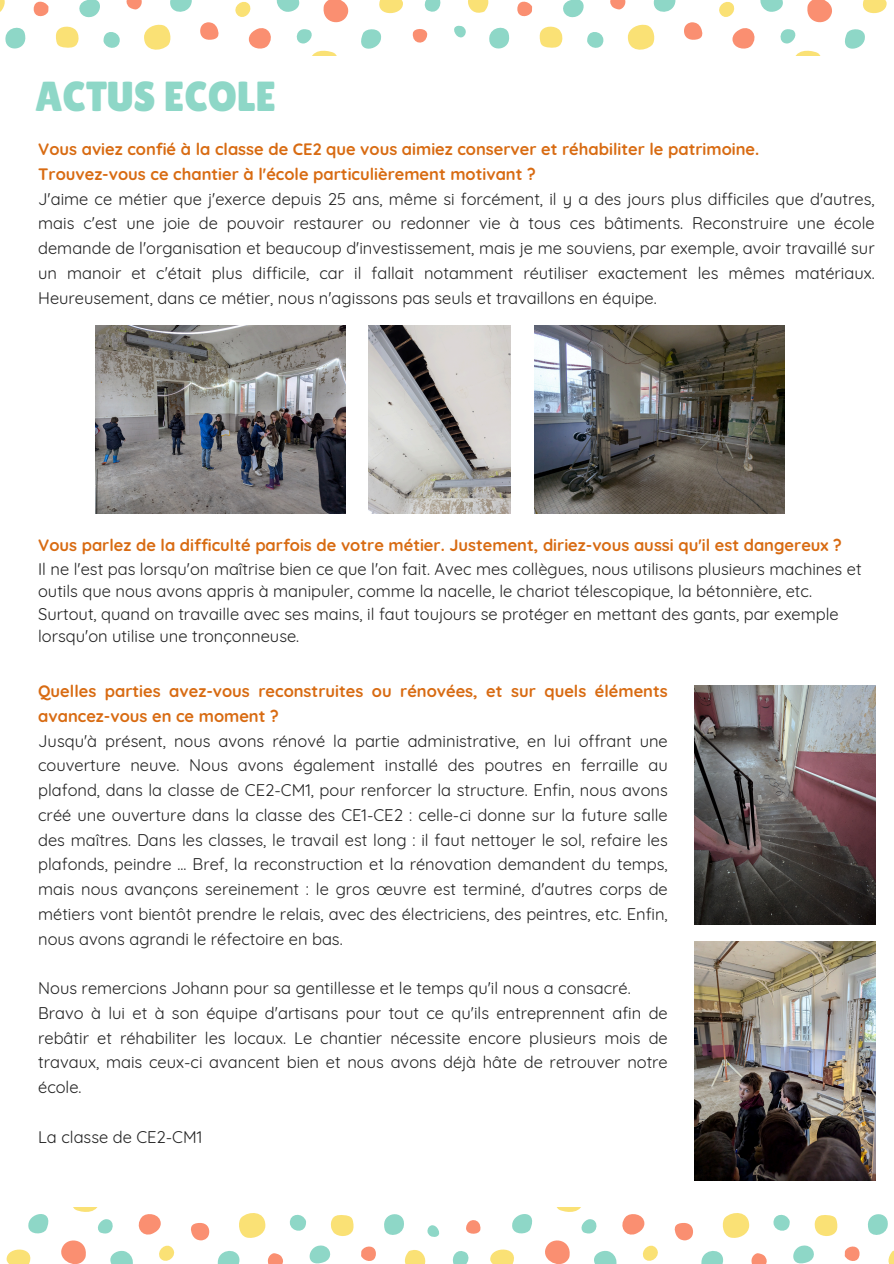
<style>
.page{position:relative;width:894px;height:1264px;background:#fff}
.page>*{position:absolute;margin:0;border:0;box-sizing:border-box;transform-origin:0 0}
.t1{font:42px "Lilita One";color:#8ed7c7}
.t2{font:16.5px/24.8px "Quicksand";color:#222;text-align:justify}
.t3{font:700 16.5px/24.8px "Quicksand";color:#d86b12}
</style>
<div class="page">
<svg style="left:424px;top:0;width:17px;height:12px"></svg>
<svg style="left:79px;top:0;width:21px;height:18px"></svg>
<svg style="left:170px;top:0;width:22px;height:12px"></svg>
<svg style="left:103px;top:32px;width:17px;height:16px"></svg>
<svg style="left:126px;top:0;width:16px;height:9px"></svg>
<svg style="left:412px;top:29px;width:16px;height:14px"></svg>
<svg style="left:200px;top:22px;width:19px;height:18px"></svg>
<svg style="left:56px;top:26px;width:23px;height:22px"></svg>
<svg style="left:235px;top:0;width:168px;height:55px"></svg>
<svg style="left:0;top:0;width:49px;height:49px"></svg>
<svg style="left:144px;top:24px;width:27px;height:26px"></svg>
<svg style="left:563px;top:0;width:21px;height:18px"></svg>
<svg style="left:653px;top:0;width:23px;height:12px"></svg>
<svg style="left:587px;top:32px;width:16px;height:16px"></svg>
<svg style="left:610px;top:0;width:15px;height:9px"></svg>
<svg style="left:684px;top:22px;width:19px;height:18px"></svg>
<svg style="left:539px;top:26px;width:23px;height:22px"></svg>
<svg style="left:719px;top:0;width:167px;height:55px"></svg>
<svg style="left:454px;top:0;width:78px;height:49px"></svg>
<svg style="left:627px;top:24px;width:28px;height:26px"></svg>
<svg style="left:452px;top:1251px;width:17px;height:12px"></svg>
<svg style="left:793px;top:1245px;width:21px;height:18px"></svg>
<svg style="left:701px;top:1251px;width:23px;height:12px"></svg>
<svg style="left:773px;top:1214px;width:17px;height:17px"></svg>
<svg style="left:751px;top:1253px;width:16px;height:10px"></svg>
<svg style="left:466px;top:1220px;width:15px;height:14px"></svg>
<svg style="left:674px;top:1223px;width:18px;height:17px"></svg>
<svg style="left:814px;top:1215px;width:23px;height:21px"></svg>
<svg style="left:490px;top:1207px;width:168px;height:56px"></svg>
<svg style="left:844px;top:1214px;width:49px;height:49px"></svg>
<svg style="left:722px;top:1213px;width:27px;height:25px"></svg>
<svg style="left:309px;top:1245px;width:22px;height:18px"></svg>
<svg style="left:217px;top:1251px;width:23px;height:12px"></svg>
<svg style="left:289px;top:1214px;width:17px;height:17px"></svg>
<svg style="left:267px;top:1253px;width:16px;height:10px"></svg>
<svg style="left:191px;top:1223px;width:18px;height:17px"></svg>
<svg style="left:330px;top:1215px;width:24px;height:21px"></svg>
<svg style="left:6px;top:1207px;width:169px;height:56px"></svg>
<svg style="left:361px;top:1214px;width:79px;height:49px"></svg>
<svg style="left:239px;top:1213px;width:26px;height:25px"></svg>
<img style="left:95px;top:325px;width:250px;height:188px">
<img style="left:534px;top:325px;width:249px;height:188px">
<img style="left:694px;top:685px;width:180px;height:239px">
<img style="left:694px;top:941px;width:180px;height:239px">
<img style="left:368px;top:325px;width:142px;height:188px">
<p class="t1" style="left:35px;top:72px;width:242px">ACTUS ECOLE</p>
<p class="t3" style="left:38px;top:136px;width:722px">Vous aviez confié à la classe de CE2 que vous aimiez conserver et réhabiliter le patrimoine.</p>
<h1 class="t3" style="left:38px;top:161px;width:499px">Trouvez-vous ce chantier à l'école particulièrement motivant ?</h1>
<p class="t2" style="left:38px;top:186px;width:837px">J'aime ce métier que j'exerce depuis 25 ans, même si forcément, il y a des jours plus difficiles que d'autres, mais c'est une joie de pouvoir restaurer ou redonner vie à tous ces bâtiments. Reconstruire une école demande de l'organisation et beaucoup d'investissement, mais je me souviens, par exemple, avoir travaillé sur un manoir et c'était plus difficile, car il fallait notamment réutiliser exactement les mêmes matériaux.<br>Heureusement, dans ce métier, nous n'agissons pas seuls et travaillons en équipe.</p>
<p class="t3" style="left:38px;top:532px;width:805px">Vous parlez de la difficulté parfois de votre métier. Justement, diriez-vous aussi qu'il est dangereux ?</p>
<p class="t2" style="left:38px;top:557px;width:824px;line-height:22.5px;text-align:left">Il ne l'est pas lorsqu'on maîtrise bien ce que l'on fait. Avec mes collègues, nous utilisons plusieurs machines et outils que nous avons appris à manipuler, comme la nacelle, le chariot télescopique, la bétonnière, etc.<br>Surtout, quand on travaille avec ses mains, il faut toujours se protéger en mettant des gants, par exemple lorsqu'on utilise une tronçonneuse.</p>
<p class="t3" style="left:38px;top:678px;width:631px">Quelles parties avez-vous reconstruites ou rénovées, et sur quels éléments avancez-vous en ce moment ?</p>
<p class="t2" style="left:38px;top:728px;width:631px">Jusqu'à présent, nous avons rénové la partie administrative, en lui offrant une couverture neuve. Nous avons également installé des poutres en ferraille au plafond, dans la classe de CE2-CM1, pour renforcer la structure. Enfin, nous avons créé une ouverture dans la classe des CE1-CE2 : celle-ci donne sur la future salle des maîtres. Dans les classes, le travail est long : il faut nettoyer le sol, refaire les plafonds, peindre ... Bref, la reconstruction et la rénovation demandent du temps, mais nous avançons sereinement : le gros œuvre est terminé, d'autres corps de métiers vont bientôt prendre le relais, avec des électriciens, des peintres, etc. Enfin, nous avons agrandi le réfectoire en bas.</p>
<p class="t2" style="left:38px;top:975px;width:594px">Nous remercions Johann pour sa gentillesse et le temps qu'il nous a consacré.</p>
<p class="t2" style="left:38px;top:1000px;width:631px">Bravo à lui et à son équipe d'artisans pour tout ce qu'ils entreprennent afin de rebâtir et réhabiliter les locaux. Le chantier nécessite encore plusieurs mois de travaux, mais ceux-ci avancent bien et nous avons déjà hâte de retrouver notre école.</p>
<p class="t2" style="left:38px;top:1124px;width:165px">La classe de CE2-CM1</p>
</div>
